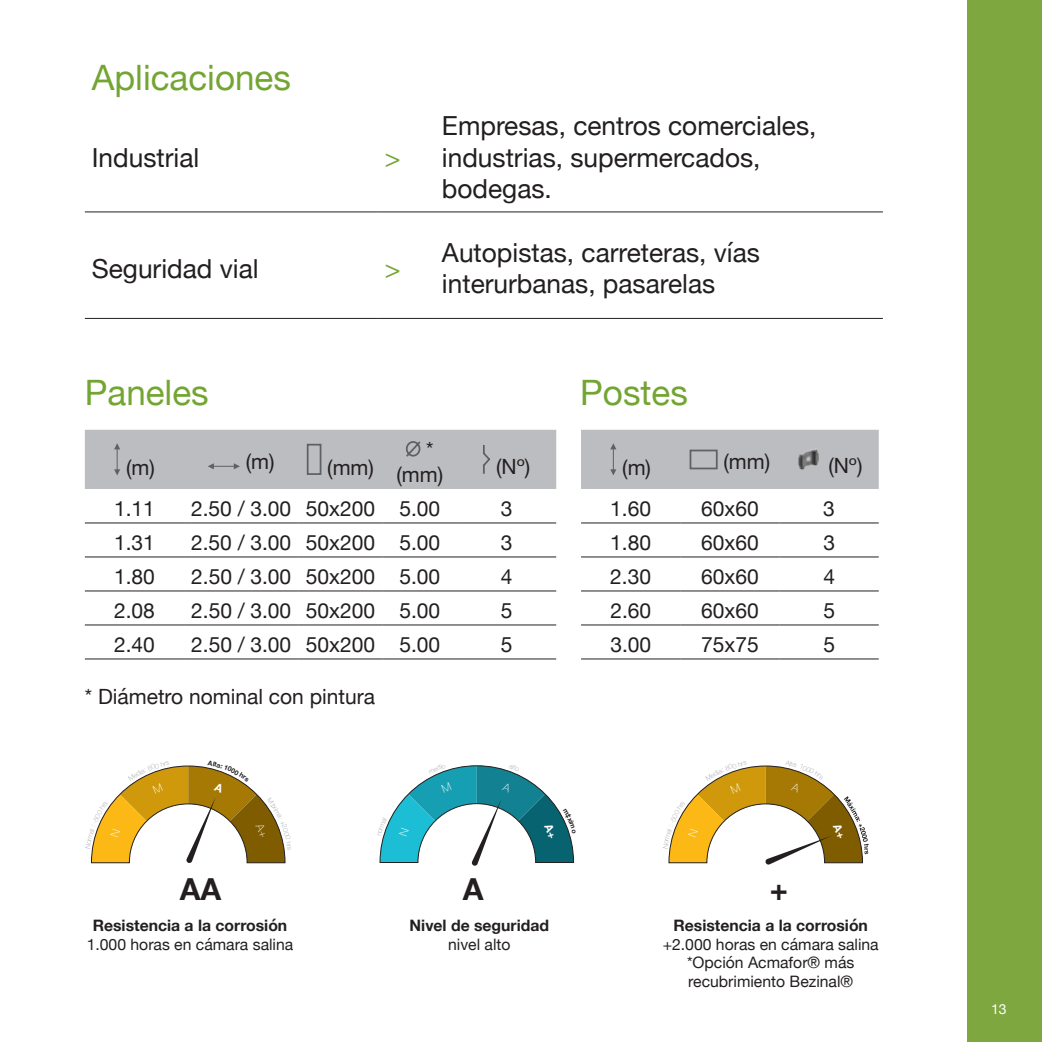
<style>
.page{position:relative;width:1042px;height:1042px;background:#fff}
.page>*{position:absolute;margin:0;border:0;box-sizing:border-box;transform-origin:0 0}
.Encabezado{font:35px "Helvetica Neue";color:#73a532}
.Cuerpo_de_Texto{font:35px "Helvetica Neue";color:#73a532}
.t1{font:700 30.28px "Helvetica Neue";color:#231f20}
.Cuerpo_de_Texto-2{font:26.25px/31.5px "Helvetica Neue";color:#231f20}
.Cuerpo_de_Texto-3{font:26.25px "Helvetica Neue";color:#73a532}
.Cuerpo_de_Texto-4{font:21px/25.2px "Helvetica Neue";color:#231f20}
.Cuerpo_de_Texto-5{font:15.75px/18.9px "Helvetica Neue";color:#231f20}
.Cuerpo_de_Texto-6{font:700 15.75px "Helvetica Neue";color:#231f20}
.t2{font:14px "Helvetica Neue";color:#fff}
</style>
<div class="page">
<div style="left:968px;top:0;width:74px;height:1042px;background:#7ea73f"></div>
<hr style="left:85px;top:212px;width:293px;height:1px;background:#231f20">
<hr style="left:378px;top:212px;width:57px;height:1px;background:#231f20">
<hr style="left:435px;top:212px;width:448px;height:1px;background:#231f20">
<hr style="left:85px;top:318px;width:293px;height:1px;background:#231f20">
<hr style="left:378px;top:318px;width:57px;height:1px;background:#231f20">
<hr style="left:435px;top:318px;width:448px;height:1px;background:#231f20">
<div style="left:85px;top:430px;width:794px;height:59px;background:#bcbdc0"></div>
<hr style="left:85px;top:523px;width:99px;height:1px;background:#231f20">
<hr style="left:184px;top:523px;width:114px;height:1px;background:#231f20">
<hr style="left:298px;top:523px;width:84px;height:1px;background:#231f20">
<hr style="left:382px;top:523px;width:75px;height:1px;background:#231f20">
<hr style="left:457px;top:523px;width:99px;height:1px;background:#231f20">
<hr style="left:581px;top:523px;width:99px;height:1px;background:#231f20">
<hr style="left:680px;top:523px;width:99px;height:1px;background:#231f20">
<hr style="left:779px;top:523px;width:100px;height:1px;background:#231f20">
<hr style="left:85px;top:557px;width:99px;height:1px;background:#231f20">
<hr style="left:184px;top:557px;width:114px;height:1px;background:#231f20">
<hr style="left:298px;top:557px;width:84px;height:1px;background:#231f20">
<hr style="left:382px;top:557px;width:75px;height:1px;background:#231f20">
<hr style="left:457px;top:557px;width:99px;height:1px;background:#231f20">
<hr style="left:581px;top:557px;width:99px;height:1px;background:#231f20">
<hr style="left:680px;top:557px;width:99px;height:1px;background:#231f20">
<hr style="left:779px;top:557px;width:100px;height:1px;background:#231f20">
<hr style="left:85px;top:591px;width:99px;height:1px;background:#231f20">
<hr style="left:184px;top:591px;width:114px;height:1px;background:#231f20">
<hr style="left:298px;top:591px;width:84px;height:1px;background:#231f20">
<hr style="left:382px;top:591px;width:75px;height:1px;background:#231f20">
<hr style="left:457px;top:591px;width:99px;height:1px;background:#231f20">
<hr style="left:581px;top:591px;width:99px;height:1px;background:#231f20">
<hr style="left:680px;top:591px;width:99px;height:1px;background:#231f20">
<hr style="left:779px;top:591px;width:100px;height:1px;background:#231f20">
<hr style="left:85px;top:625px;width:99px;height:1px;background:#231f20">
<hr style="left:184px;top:625px;width:114px;height:1px;background:#231f20">
<hr style="left:298px;top:625px;width:84px;height:1px;background:#231f20">
<hr style="left:382px;top:625px;width:75px;height:1px;background:#231f20">
<hr style="left:457px;top:625px;width:99px;height:1px;background:#231f20">
<hr style="left:581px;top:625px;width:99px;height:1px;background:#231f20">
<hr style="left:680px;top:625px;width:99px;height:1px;background:#231f20">
<hr style="left:779px;top:625px;width:100px;height:1px;background:#231f20">
<hr style="left:85px;top:659px;width:99px;height:1px;background:#231f20">
<hr style="left:184px;top:659px;width:114px;height:1px;background:#231f20">
<hr style="left:298px;top:659px;width:84px;height:1px;background:#231f20">
<hr style="left:382px;top:659px;width:75px;height:1px;background:#231f20">
<hr style="left:457px;top:659px;width:99px;height:1px;background:#231f20">
<hr style="left:581px;top:659px;width:99px;height:1px;background:#231f20">
<hr style="left:680px;top:659px;width:99px;height:1px;background:#231f20">
<hr style="left:779px;top:659px;width:100px;height:1px;background:#231f20">
<svg style="left:114px;top:443px;width:6px;height:32px"></svg>
<svg style="left:208px;top:463px;width:32px;height:6px"></svg>
<div style="left:307px;top:444px;width:14px;height:31px;border:2px solid #5e6063"></div>
<svg style="left:404px;top:439px;width:18px;height:20px"></svg>
<svg style="left:481px;top:443px;width:11px;height:32px"></svg>
<svg style="left:610px;top:443px;width:6px;height:32px"></svg>
<div style="left:689px;top:450px;width:28px;height:19px;border:2px solid #5e6063"></div>
<img style="left:796px;top:446px;width:26px;height:26px">
<svg style="left:91px;top:765px;width:195px;height:98px"></svg>
<svg style="left:668px;top:765px;width:201px;height:100px"></svg>
<svg style="left:379px;top:765px;width:196px;height:101px"></svg>
<p class="Cuerpo_de_Texto" style="left:92px;top:52px;width:200px">Aplicaciones</p>
<p class="Cuerpo_de_Texto-2" style="left:92px;top:143px;width:109px">Industrial</p>
<p class="Cuerpo_de_Texto-3" style="left:385px;top:139px;width:17px">&gt;</p>
<p class="Cuerpo_de_Texto-2" style="left:92px;top:254px;width:168px">Seguridad vial</p>
<p class="Cuerpo_de_Texto-3" style="left:385px;top:249px;width:17px">&gt;</p>
<p class="Cuerpo_de_Texto-2" style="left:442px;top:112px;width:376px">Empresas, centros comerciales, industrias, supermercados, bodegas.</p>
<p class="Cuerpo_de_Texto-2" style="left:442px;top:238px;width:319px">Autopistas, carreteras, vías interurbanas, pasarelas</p>
<p class="Encabezado" style="left:85px;top:367px;width:125px">Paneles</p>
<p class="Encabezado" style="left:580px;top:367px;width:109px">Postes</p>
<p class="Cuerpo_de_Texto-4" style="left:126px;top:456px;width:30px">(m)</p>
<p class="Cuerpo_de_Texto-4" style="left:246px;top:450px;width:30px">(m)</p>
<p class="Cuerpo_de_Texto-4" style="left:327px;top:456px;width:48px">(mm)</p>
<p class="Cuerpo_de_Texto-4" style="left:396px;top:438px;width:48px;text-indent:30px">* (mm)</p>
<p class="Cuerpo_de_Texto-4" style="left:496px;top:455px;width:36px">(Nº)</p>
<p class="Cuerpo_de_Texto-4" style="left:622px;top:456px;width:30px">(m)</p>
<p class="Cuerpo_de_Texto-4" style="left:723px;top:450px;width:48px">(mm)</p>
<p class="Cuerpo_de_Texto-4" style="left:828px;top:454px;width:36px">(Nº)</p>
<p class="Cuerpo_de_Texto-4" style="left:114px;top:497px;width:42px">1.11</p>
<p class="Cuerpo_de_Texto-4" style="left:191px;top:497px;width:102px">2.50 / 3.00</p>
<p class="Cuerpo_de_Texto-4" style="left:306px;top:497px;width:71px">50x200</p>
<p class="Cuerpo_de_Texto-4" style="left:399px;top:497px;width:42px">5.00</p>
<p class="Cuerpo_de_Texto-4" style="left:501px;top:497px;width:13px">3</p>
<p class="Cuerpo_de_Texto-4" style="left:610px;top:497px;width:42px">1.60</p>
<p class="Cuerpo_de_Texto-4" style="left:701px;top:497px;width:59px">60x60</p>
<p class="Cuerpo_de_Texto-4" style="left:823px;top:497px;width:13px">3</p>
<p class="Cuerpo_de_Texto-4" style="left:114px;top:531px;width:42px">1.31</p>
<p class="Cuerpo_de_Texto-4" style="left:191px;top:531px;width:102px">2.50 / 3.00</p>
<p class="Cuerpo_de_Texto-4" style="left:306px;top:531px;width:71px">50x200</p>
<p class="Cuerpo_de_Texto-4" style="left:399px;top:531px;width:42px">5.00</p>
<p class="Cuerpo_de_Texto-4" style="left:501px;top:531px;width:13px">3</p>
<p class="Cuerpo_de_Texto-4" style="left:610px;top:531px;width:42px">1.80</p>
<p class="Cuerpo_de_Texto-4" style="left:701px;top:531px;width:59px">60x60</p>
<p class="Cuerpo_de_Texto-4" style="left:823px;top:531px;width:13px">3</p>
<p class="Cuerpo_de_Texto-4" style="left:114px;top:565px;width:42px">1.80</p>
<p class="Cuerpo_de_Texto-4" style="left:191px;top:565px;width:102px">2.50 / 3.00</p>
<p class="Cuerpo_de_Texto-4" style="left:306px;top:565px;width:71px">50x200</p>
<p class="Cuerpo_de_Texto-4" style="left:399px;top:565px;width:42px">5.00</p>
<p class="Cuerpo_de_Texto-4" style="left:501px;top:565px;width:13px">4</p>
<p class="Cuerpo_de_Texto-4" style="left:610px;top:565px;width:42px">2.30</p>
<p class="Cuerpo_de_Texto-4" style="left:701px;top:565px;width:59px">60x60</p>
<p class="Cuerpo_de_Texto-4" style="left:823px;top:565px;width:13px">4</p>
<p class="Cuerpo_de_Texto-4" style="left:114px;top:599px;width:42px">2.08</p>
<p class="Cuerpo_de_Texto-4" style="left:191px;top:599px;width:102px">2.50 / 3.00</p>
<p class="Cuerpo_de_Texto-4" style="left:306px;top:599px;width:71px">50x200</p>
<p class="Cuerpo_de_Texto-4" style="left:399px;top:599px;width:42px">5.00</p>
<p class="Cuerpo_de_Texto-4" style="left:501px;top:599px;width:13px">5</p>
<p class="Cuerpo_de_Texto-4" style="left:610px;top:599px;width:42px">2.60</p>
<p class="Cuerpo_de_Texto-4" style="left:701px;top:599px;width:59px">60x60</p>
<p class="Cuerpo_de_Texto-4" style="left:823px;top:599px;width:13px">5</p>
<p class="Cuerpo_de_Texto-4" style="left:114px;top:633px;width:42px">2.40</p>
<p class="Cuerpo_de_Texto-4" style="left:191px;top:633px;width:102px">2.50 / 3.00</p>
<p class="Cuerpo_de_Texto-4" style="left:306px;top:633px;width:71px">50x200</p>
<p class="Cuerpo_de_Texto-4" style="left:399px;top:633px;width:42px">5.00</p>
<p class="Cuerpo_de_Texto-4" style="left:501px;top:633px;width:13px">5</p>
<p class="Cuerpo_de_Texto-4" style="left:610px;top:633px;width:42px">3.00</p>
<p class="Cuerpo_de_Texto-4" style="left:701px;top:633px;width:59px">75x75</p>
<p class="Cuerpo_de_Texto-4" style="left:823px;top:633px;width:13px">5</p>
<p class="Cuerpo_de_Texto-4" style="left:85px;top:685px;width:292px">* Diámetro nominal con pintura</p>
<h2 class="t1" style="left:180px;top:865px;width:43px">AA</h2>
<h2 class="t1" style="left:463px;top:865px;width:22px">A</h2>
<h2 class="t1" style="left:770px;top:865px;width:20px">+</h2>
<p class="Cuerpo_de_Texto-6" style="left:93px;top:912px;width:196px">Resistencia a la corrosión</p>
<p class="Cuerpo_de_Texto-5" style="left:87px;top:935px;width:208px">1.000 horas en cámara salina</p>
<p class="Cuerpo_de_Texto-6" style="left:410px;top:912px;width:141px">Nivel de seguridad</p>
<p class="Cuerpo_de_Texto-5" style="left:448px;top:935px;width:64px">nivel alto</p>
<p class="Cuerpo_de_Texto-6" style="left:673px;top:912px;width:196px">Resistencia a la corrosión</p>
<p class="Cuerpo_de_Texto-5" style="left:663px;top:935px;width:218px">+2.000 horas en cámara salina</p>
<p class="Cuerpo_de_Texto-5" style="left:687px;top:954px;width:169px">*Opción Acmafor® más recubrimiento Bezinal®</p>
<p class="t2" style="left:991px;top:999px;width:17px">13</p>
</div>
